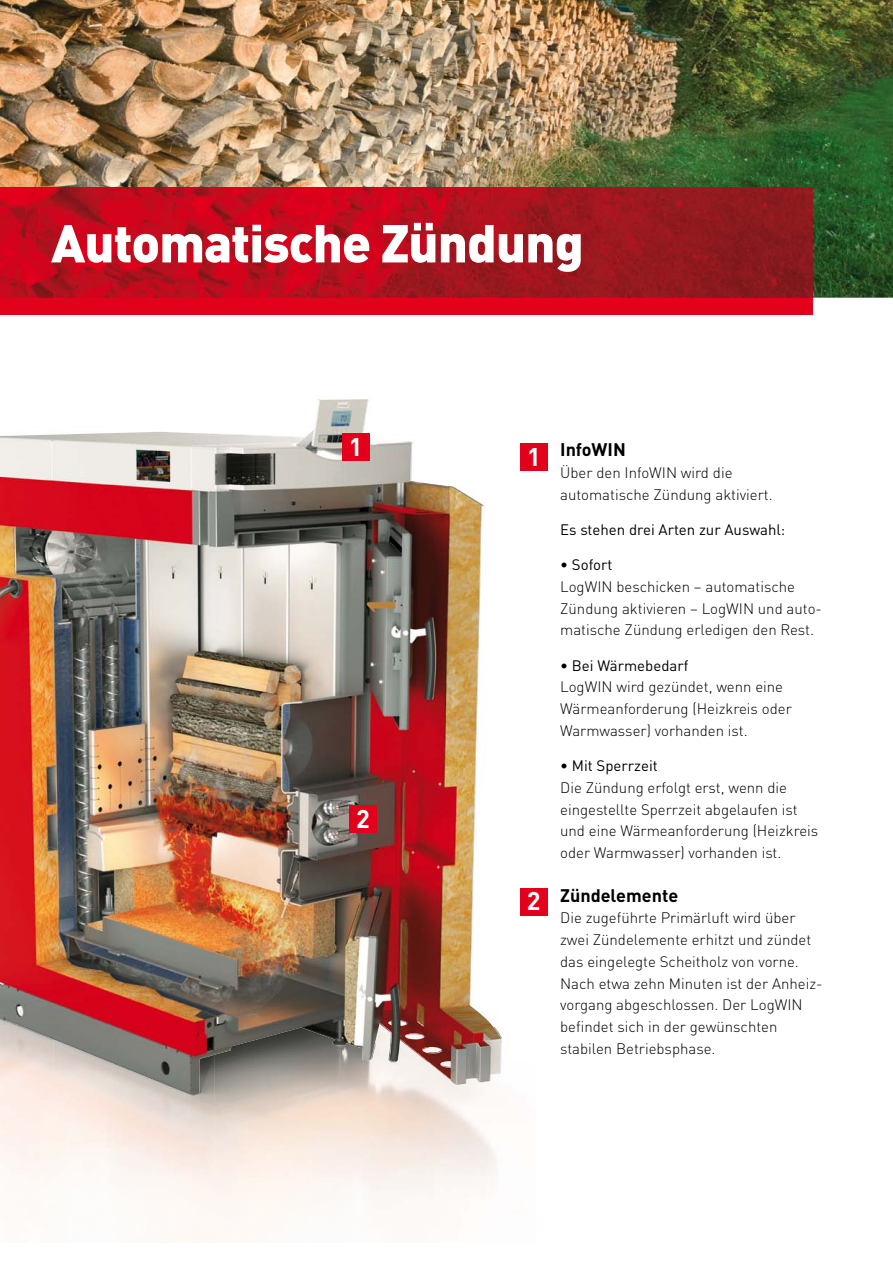
<style>
.page{position:relative;width:893px;height:1263px;background:#fff}
.page>*{position:absolute;margin:0;border:0;box-sizing:border-box;transform-origin:0 0}
.t1{font:900 52.5px "DIN Pro";letter-spacing:-.02em;color:#fff}
.t2{font:700 25.35px "DIN Pro";color:#fff}
.t3{font:700 18px "DIN Pro";color:#000}
.t4{font:300 15px/21.8px "DIN Pro";color:#000}
.t5{font:15px "DIN Pro";color:#000}
</style>
<div class="page">
<img style="left:0;top:0;width:893px;height:298px">
<img style="left:0;top:399px;width:501px;height:696px">
<div style="left:349px;top:805px;width:28px;height:28px;background:#e2001a"></div>
<div style="left:342px;top:433px;width:28px;height:27px;background:#e2001a"></div>
<div style="left:520px;top:887px;width:28px;height:28px;background:#e2001a"></div>
<div style="left:520px;top:443px;width:28px;height:28px;background:#e2001a"></div>
<div style="left:0;top:298px;width:812px;height:17px;background:#e2001a"></div>
<img style="left:0;top:187px;width:812px;height:111px">
<h1 class="t1" style="left:51px;top:198px;width:534px">Automatische Zündung</h1>
<h2 class="t2" style="left:349px;top:426px;width:15px">1</h2>
<p class="t3" style="left:560px;top:434px;width:67px">InfoWIN</p>
<p class="t4" style="left:560px;top:460px;width:214px">Über den InfoWIN wird die automatische Zündung aktiviert.</p>
<p class="t5" style="left:560px;top:517px;width:227px">Es stehen drei Arten zur Auswahl:</p>
<p class="t5" style="left:560px;top:553px;width:54px">• Sofort</p>
<p class="t4" style="left:560px;top:574px;width:263px">LogWIN beschicken – automatische<br>Zündung aktivieren – LogWIN und auto&shy;matische Zündung erledigen den Rest.</p>
<p class="t5" style="left:560px;top:653px;width:130px">• Bei Wärmebedarf</p>
<p class="t4" style="left:560px;top:675px;width:233px">LogWIN wird gezündet, wenn eine<br>Wärmeanforderung (Heizkreis oder<br>Warmwasser) vorhanden ist.</p>
<p class="t5" style="left:560px;top:754px;width:99px">• Mit Sperrzeit</p>
<p class="t4" style="left:560px;top:775px;width:260px">Die Zündung erfolgt erst, wenn die eingestellte Sperrzeit abgelaufen ist und eine Wärmeanforderung (Heizkreis oder Warmwasser) vorhanden ist.</p>
<p class="t3" style="left:560px;top:880px;width:120px">Zündelemente</p>
<p class="t4" style="left:560px;top:906px;width:264px">Die zugeführte Primärluft wird über zwei Zündelemente erhitzt und zündet das eingelegte Scheitholz von vorne.<br>Nach etwa zehn Minuten ist der Anheiz&shy;vorgang abgeschlossen. Der LogWIN befindet sich in der gewünschten stabilen Betriebsphase.</p>
<h2 class="t2" style="left:527px;top:436px;width:15px">1</h2>
<h2 class="t2" style="left:356px;top:797px;width:15px">2</h2>
<h2 class="t2" style="left:527px;top:880px;width:15px">2</h2>
</div>
